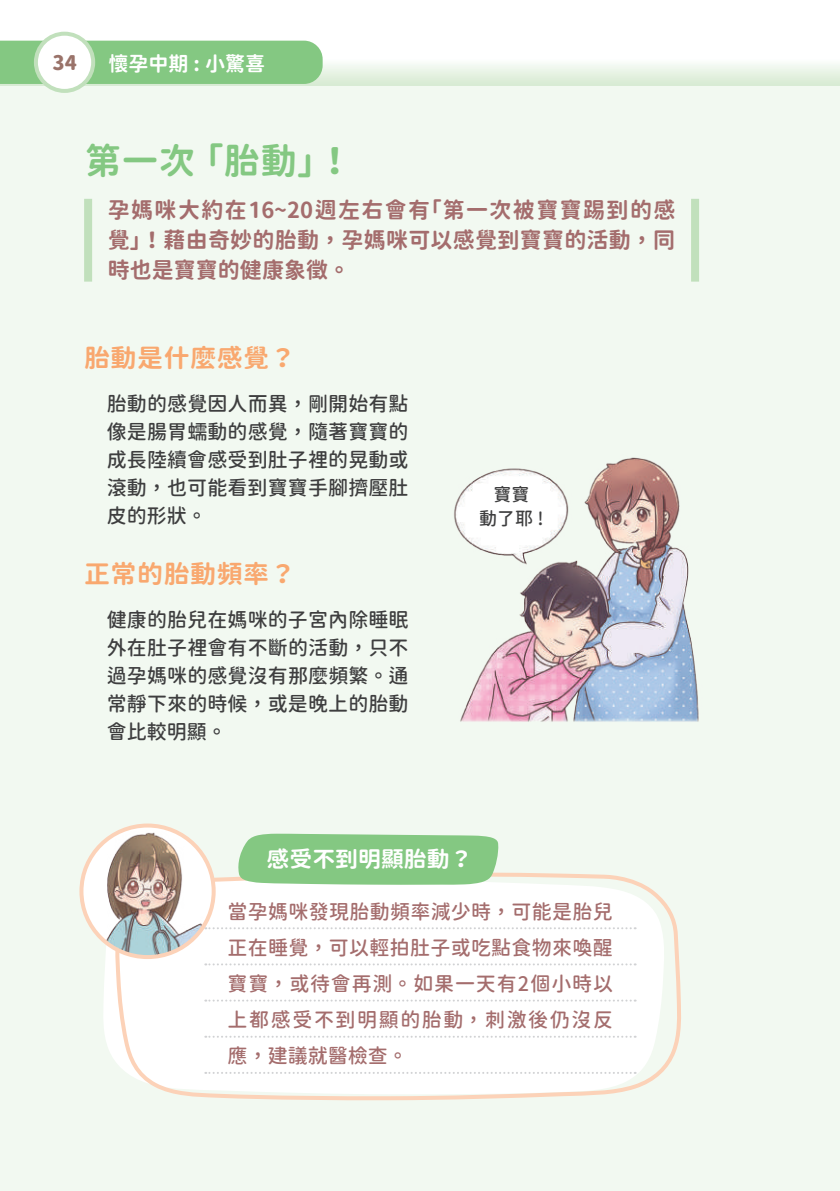
<style>
.page{position:relative;width:840px;height:1191px;background:#fff}
.page>*{position:absolute;margin:0;border:0;box-sizing:border-box;transform-origin:0 0}
.t1{font:36px "Gen Sen Rounded TW B";color:#84c882}
.t2{font:25px "Gen Sen Rounded TW B";letter-spacing:.02em;color:#f9a86f;scale:1.04 1}
.t3{font:22px/30px "Gen Sen Rounded TW B";letter-spacing:.01em;color:#a46d6d;text-align:justify}
.t4{font:22px "Gen Sen Rounded TW B";color:#fff;scale:1.04 1}
.t5{font:20px/28px "Gen Sen Rounded TW M";letter-spacing:.005em;color:#3e3e3f;text-align:justify}
.t6{font:20px/36px "Gen Sen Rounded TW M";letter-spacing:.04em;color:#a46d6d;text-align:justify}
.t7{font:20px "Gen Sen Rounded TW B";color:#fff}
.t8{font:20px "Gen Sen Rounded TW H";color:#9a736a}
.t9{font:18px/24px "Gen Sen Rounded TW M";color:#3e3e3f;text-align:center}
</style>
<div class="page">
<div style="left:0;top:0;width:839px;height:1191px;background:#f2f9f1"></div>
<svg style="left:0;top:0;width:839px;height:85px"></svg>
<div style="left:0;top:41px;width:322px;height:43px;background:#84c882"></div>
<div style="left:36px;top:34px;width:57px;height:57px;background:#fff;border-radius:50%"></div>
<div style="left:34px;top:32px;width:61px;height:61px;border:4px solid #c1e0bc;border-radius:50%"></div>
<img style="left:454px;top:457px;width:245px;height:265px">
<div style="left:84px;top:199px;width:8px;height:83px;background:#c1e0bc"></div>
<div style="left:690px;top:199px;width:8px;height:83px;background:#c1e0bc"></div>
<svg style="left:111px;top:872px;width:570px;height:229px"></svg>
<svg style="left:238px;top:833px;width:260px;height:51px;background:#8bcb89"></svg>
<svg style="left:213px;top:927px;width:422px;height:2px"></svg>
<svg style="left:205px;top:963px;width:430px;height:2px"></svg>
<svg style="left:205px;top:999px;width:430px;height:2px"></svg>
<svg style="left:205px;top:1035px;width:430px;height:2px"></svg>
<svg style="left:205px;top:1071px;width:430px;height:2px"></svg>
<img style="left:84px;top:828px;width:129px;height:129px">
<div style="left:79px;top:823px;width:136px;height:136px;border:4px solid #fcd2b8;border-radius:50%"></div>
<p class="t8" style="left:53px;top:51px;width:26px">34</p>
<p class="t7" style="left:108px;top:53px;width:158px">懷孕中期 : 小驚喜</p>
<h1 class="t1" style="left:85px;top:140px;width:269px">第一次 「胎動」！</h1>
<p class="t3" style="left:108px;top:196px;width:569px">孕媽咪大約在16~20週左右會有「第一次被寶寶踢到的感覺」！藉由奇妙的胎動，孕媽咪可以感覺到寶寶的活動，同時也是寶寶的健康象徵。</p>
<p class="t2" style="left:84px;top:344px;width:205px">胎動是什麼感覺？</p>
<p class="t5" style="left:107px;top:390px;width:303px">胎動的感覺因人而異，剛開始有點像是腸胃蠕動的感覺，隨著寶寶的成長陸續會感受到肚子裡的晃動或滾動，也可能看到寶寶手腳擠壓肚皮的形狀。</p>
<p class="t2" style="left:84px;top:560px;width:205px">正常的胎動頻率？</p>
<p class="t5" style="left:107px;top:606px;width:303px">健康的胎兒在媽咪的子宮內除睡眠外在肚子裡會有不斷的活動，只不過孕媽咪的感覺沒有那麼頻繁。通常靜下來的時候，或是晚上的胎動會比較明顯。</p>
<p class="t9" style="left:479px;top:483px;width:66px">寶寶<br>動了耶 !</p>
<p class="t4" style="left:266px;top:847px;width:199px">感受不到明顯胎動？</p>
<p class="t6" style="left:227px;top:894px;width:386px">當孕媽咪發現胎動頻率減少時，可能是胎兒正在睡覺，可以輕拍肚子或吃點食物來喚醒寶寶，或待會再測。如果一天有2個小時以上都感受不到明顯的胎動，刺激後仍沒反應，建議就醫檢查。</p>
</div>
